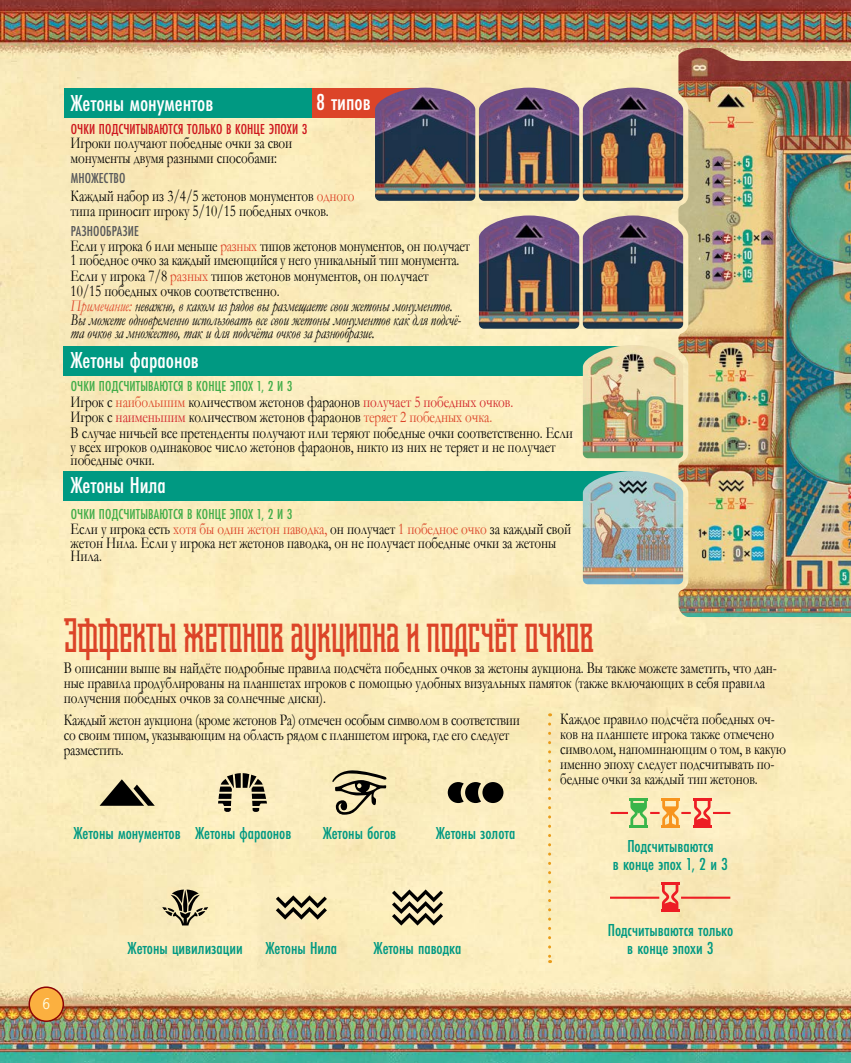
<style>
.page{position:relative;width:851px;height:1063px;background:#fff}
.page>*{position:absolute;margin:0;border:0;box-sizing:border-box;transform-origin:0 0}
.t1{font:45px "Shihan";color:#dc4428}
.t2{font:500 24px "Futura PT Cond";color:#fff}
.t3{font:500 18px/18px "Futura PT Cond";color:#009982;text-align:center}
.t4{font:16.5px/15px "Garamond";letter-spacing:-.01em;color:#000;scale:.8 1}
.t5{font:italic 16.5px/13.5px "Garamond";letter-spacing:-.01em;color:#000;scale:.8 1}
.t6{font:16.5px/13.5px "Garamond";letter-spacing:-.01em;color:#000;scale:.79 1}
.t7{font:500 15px "Futura PT Cond";letter-spacing:.01em;color:#41ad49}
.t8{font:500 15px "Futura PT Cond";letter-spacing:.01em;color:#ce171e}
.t9{font:500 15px "Futura PT Cond";letter-spacing:.01em;color:#58595b}
.t10{font:700 15px "Letter Gothic Std";color:#fffcdf}
.s1{color:#dc4428}
.s2{font-style:italic;color:#dc4428}
.s3{font-style:italic}
.s4{color:#d2232a}
</style>
<div class="page">
<img style="left:0;top:0;width:850px;height:1063px">
<div style="left:29px;top:987px;width:34px;height:34px;background:#fbb040;border-radius:50%"></div>
<div style="left:28px;top:986px;width:36px;height:36px;border:2px solid #8d0405;border-radius:50%"></div>
<svg style="left:99px;top:779px;width:56px;height:27px;background:#837b63"></svg>
<svg style="left:218px;top:773px;width:49px;height:40px;background:#9f9679"></svg>
<svg style="left:332px;top:770px;width:55px;height:45px;background:#b0a684"></svg>
<div style="left:482px;top:782px;width:21px;height:21px;background:#000;border-radius:50%"></div>
<svg style="left:447px;top:782px;width:34px;height:21px"></svg>
<svg style="left:162px;top:890px;width:46px;height:35px;background:#a9a07f"></svg>
<svg style="left:276px;top:895px;width:51px;height:25px"></svg>
<svg style="left:392px;top:889px;width:51px;height:37px;background:#9f977a"></svg>
<hr style="left:693px;top:798px;width:18px;height:3px;background:#ed1d24">
<hr style="left:661px;top:798px;width:18px;height:3px;background:#f7941e">
<hr style="left:629px;top:798px;width:18px;height:3px;background:#39b54a">
<svg style="left:610px;top:799px;width:120px;height:29px;background:#e7c693"></svg>
<hr style="left:661px;top:909px;width:18px;height:3px;background:#ed1d24">
<svg style="left:661px;top:882px;width:18px;height:27px"></svg>
<hr style="left:681px;top:897px;width:49px;height:2px;background:#ed1d24">
<hr style="left:610px;top:897px;width:49px;height:2px;background:#ed1d24">
<svg style="left:548px;top:724px;width:3px;height:239px"></svg>
<div style="left:64px;top:89px;width:361px;height:29px;background:#009982"></div>
<div style="left:312px;top:89px;width:113px;height:29px;background:#dc4428"></div>
<div style="left:64px;top:346px;width:569px;height:30px;background:#009982"></div>
<div style="left:64px;top:471px;width:569px;height:30px;background:#009982"></div>
<img style="left:375px;top:88px;width:100px;height:113px">
<img style="left:479px;top:88px;width:100px;height:113px">
<img style="left:479px;top:215px;width:100px;height:114px">
<img style="left:582px;top:88px;width:96px;height:113px">
<img style="left:582px;top:215px;width:96px;height:114px">
<img style="left:582px;top:345px;width:96px;height:113px">
<img style="left:582px;top:471px;width:96px;height:113px">
<img style="left:678px;top:48px;width:172px;height:569px">
<h2 class="t2" style="left:71px;top:88px;width:144px">Жетоны монументов</h2>
<h2 class="t2" style="left:316px;top:88px;width:56px">8 типов</h2>
<p class="t8" style="left:71px;top:121px;width:238px">ОЧКИ ПОДСЧИТЫВАЮТСЯ ТОЛЬКО В КОНЦЕ ЭПОХИ 3</p>
<p class="t4" style="left:71px;top:135px;width:279px">Игроки получают победные очки за свои монументы двумя разными способами:</p>
<p class="t9" style="left:71px;top:169px;width:56px">МНОЖЕСТВО</p>
<p class="t4" style="left:71px;top:188px;width:356px">Каждый набор из 3/4/5 жетонов монументов <span class="s1">одного </span>типа приносит игроку 5/10/15 победных очков.</p>
<p class="t9" style="left:71px;top:222px;width:70px">РАЗНООБРАЗИЕ</p>
<p class="t6" style="left:71px;top:239px;width:507px">Если у игрока 6 или меньше <span class="s1">разных</span> типов жетонов монументов, он получает<br>1 победное очко за каждый имеющийся у него уникальный тип монумента.</p>
<p class="t4" style="left:71px;top:267px;width:479px">Если у игрока 7/8 <span class="s1">разных</span> типов жетонов монументов, он получает<br>10/15 победных очков соответственно.<br><span class="s2">Примечание:</span> <span class="s3">неважно, в каком из рядов вы размещаете свои жетоны монументов.</span></p>
<p class="t5" style="left:71px;top:312px;width:489px">Вы можете одновременно использовать все свои жетоны монументов как для подсчё&shy;та очков за множество, так и для подсчёта очков за разнообразие.</p>
<h2 class="t2" style="left:71px;top:346px;width:130px">Жетоны фараонов</h2>
<p class="t7" style="left:71px;top:377px;width:223px">ОЧКИ ПОДСЧИТЫВАЮТСЯ В КОНЦЕ ЭПОХ 1, 2 И 3</p>
<p class="t4" style="left:71px;top:393px;width:629px;line-height:15.6px">Игрок с <span class="s1">наибольшим</span> количеством жетонов фараонов <span class="s4">получает 5 победных очков.<br></span>Игрок с <span class="s4">наименьшим</span> количеством жетонов фараонов <span class="s1">теряет 2 победных очка.<br></span>В случае ничьей все претенденты получают или теряют победные очки соответственно. Если</p>
<p class="t4" style="left:71px;top:439px;width:607px;line-height:13.5px">у всех игроков одинаковое число жетонов фараонов, никто из них не теряет и не получает победные очки.</p>
<h2 class="t2" style="left:71px;top:471px;width:97px">Жетоны Нила</h2>
<p class="t7" style="left:71px;top:505px;width:223px">ОЧКИ ПОДСЧИТЫВАЮТСЯ В КОНЦЕ ЭПОХ 1, 2 И 3</p>
<p class="t4" style="left:71px;top:522px;width:627px;line-height:13.5px">Если у игрока есть <span class="s1">хотя бы один жетон паводка,</span> он получает <span class="s1">1 победное очко</span> за каждый свой жетон Нила. Если у игрока нет жетонов паводка, он не получает победные очки за жетоны<br>Нила.</p>
<h1 class="t1" style="left:64px;top:613px;width:531px">Эффекты жетонов аукциона и подсчёт очков</h1>
<p class="t4" style="left:64px;top:660px;width:892px">В описании выше вы найдёте подробные правила подсчёта победных очков за жетоны аукциона. Вы также можете заметить, что дан&shy;ные правила продублированы на планшетах игроков с помощью удобных визуальных памяток (также включающих в себя правила получения победных очков за солнечные диски).</p>
<p class="t4" style="left:64px;top:712px;width:571px">Каждый жетон аукциона (кроме жетонов Ра) отмечен особым символом в соответствии со своим типом, указывающим на область рядом с планшетом игрока, где его следует разместить.</p>
<p class="t4" style="left:560px;top:711px;width:284px">Каждое правило подсчёта победных оч&shy;ков на планшете игрока также отмечено символом, напоминающим о том, в какую именно эпоху следует подсчитывать по&shy;бедные очки за каждый тип жетонов.</p>
<p class="t3" style="left:74px;top:824px;width:219px">Жетоны монументов Жетоны фараонов</p>
<p class="t3" style="left:323px;top:824px;width:75px">Жетоны богов</p>
<p class="t3" style="left:436px;top:824px;width:81px">Жетоны золота</p>
<p class="t3" style="left:613px;top:837px;width:117px">Подсчитываются<br>в конце эпох 1, 2 и 3</p>
<p class="t10" style="left:42px;top:995px;width:10px">6</p>
<p class="t3" style="left:128px;top:939px;width:117px">Жетоны цивилизации</p>
<p class="t3" style="left:265px;top:939px;width:73px">Жетоны Нила</p>
<p class="t3" style="left:373px;top:939px;width:89px">Жетоны паводка</p>
<p class="t3" style="left:607px;top:921px;width:127px">Подсчитываются только в конце эпохи 3</p>
</div>
